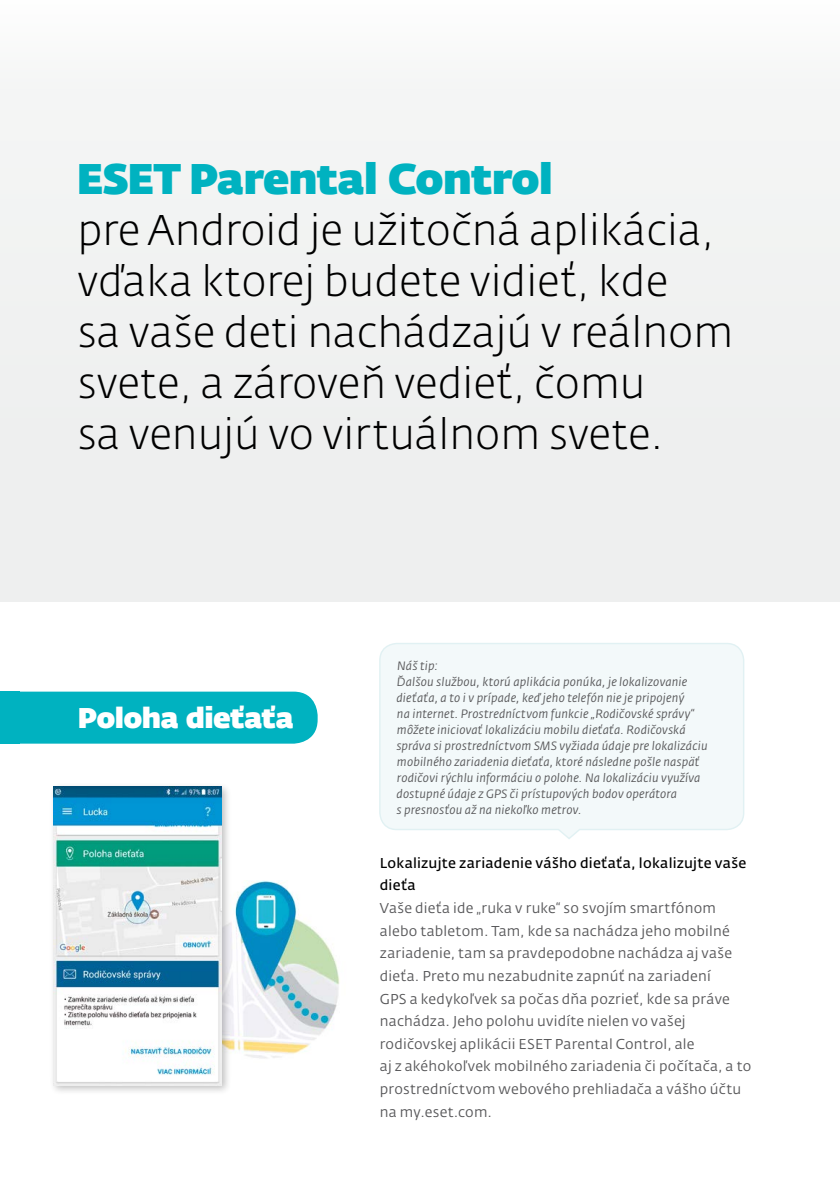
<style>
.page{position:relative;width:840px;height:1191px;background:#fff}
.page>*{position:absolute;margin:0;border:0;box-sizing:border-box;transform-origin:0 0}
.t1{font:300 42.4px/51px "Fedra Sans Alt Pro";color:#000}
.t2{font:800 42.4px "Fedra Sans Dis Std";color:#00b2c0}
.t3{font:800 28.2px "Fedra Sans Dis Std";letter-spacing:.005em;color:#fff}
.t4{font:14.2px/22.6px "Fedra Sans Alt Pro";letter-spacing:.015em;color:#58585a}
.t5{font:600 14.2px/22.6px "Fedra Sans Alt Pro";letter-spacing:.015em;color:#000}
.t6{font:italic 12px/16px "Fedra Sans Alt Pro";letter-spacing:.015em;color:#58585a}
</style>
<div class="page">
<div style="left:0;top:0;width:839px;height:602px;background:#f0f2f1"></div>
<img style="left:232px;top:880px;width:108px;height:179px">
<div style="left:49px;top:782px;width:183px;height:313px;background:#000;opacity:.25"></div>
<img style="left:53px;top:786px;width:168px;height:299px">
<div style="left:379px;top:643px;width:365px;height:196px;background:#f3f9fa"></div>
<div style="left:20px;top:691px;width:297px;height:52px;background:#00b2c0"></div>
<div style="left:0;top:691px;width:20px;height:52px;background:#00b2c0"></div>
<h1 class="t2" style="left:77px;top:145px;width:476px">ESET Parental Control</h1>
<h1 class="t1" style="left:77px;top:205px;width:657px">pre Android je užitočná aplikácia, vďaka ktorej budete vidieť, kde<br>sa vaše deti nachádzajú v reálnom svete, a zároveň vedieť, čomu<br>sa venujú vo virtuálnom svete.</h1>
<h2 class="t3" style="left:78px;top:695px;width:217px">Poloha dieťaťa</h2>
<p class="t6" style="left:396px;top:658px;width:312px">Náš tip:<br>Ďalšou službou, ktorú aplikácia ponúka, je lokalizovanie dieťaťa, a to i v prípade, keď jeho telefón nie je pripojený<br>na internet. Prostredníctvom funkcie „Rodičovské správy“ môžete iniciovať lokalizáciu mobilu dieťaťa. Rodičovská správa si prostredníctvom SMS vyžiada údaje pre lokalizáciu mobilného zariadenia dieťaťa, ktoré následne pošle naspäť rodičovi rýchlu informáciu o polohe. Na lokalizáciu využíva dostupné údaje z GPS či prístupových bodov operátora<br>s presnosťou až na niekoľko metrov.</p>
<p class="t5" style="left:379px;top:851px;width:368px">Lokalizujte zariadenie vášho dieťaťa, lokalizujte vaše dieťa</p>
<p class="t4" style="left:379px;top:896px;width:373px">Vaše dieťa ide „ruka v ruke“ so svojím smartfónom alebo tabletom. Tam, kde sa nachádza jeho mobilné zariadenie, tam sa pravdepodobne nachádza aj vaše dieťa. Preto mu nezabudnite zapnúť na zariadení<br>GPS a kedykoľvek sa počas dňa pozrieť, kde sa práve nachádza. Jeho polohu uvidíte nielen vo vašej rodičovskej aplikácii ESET Parental Control, ale<br>aj z akéhokoľvek mobilného zariadenia či počítača, a to prostredníctvom webového prehliadača a vášho účtu na my.eset.com.</p>
</div>
